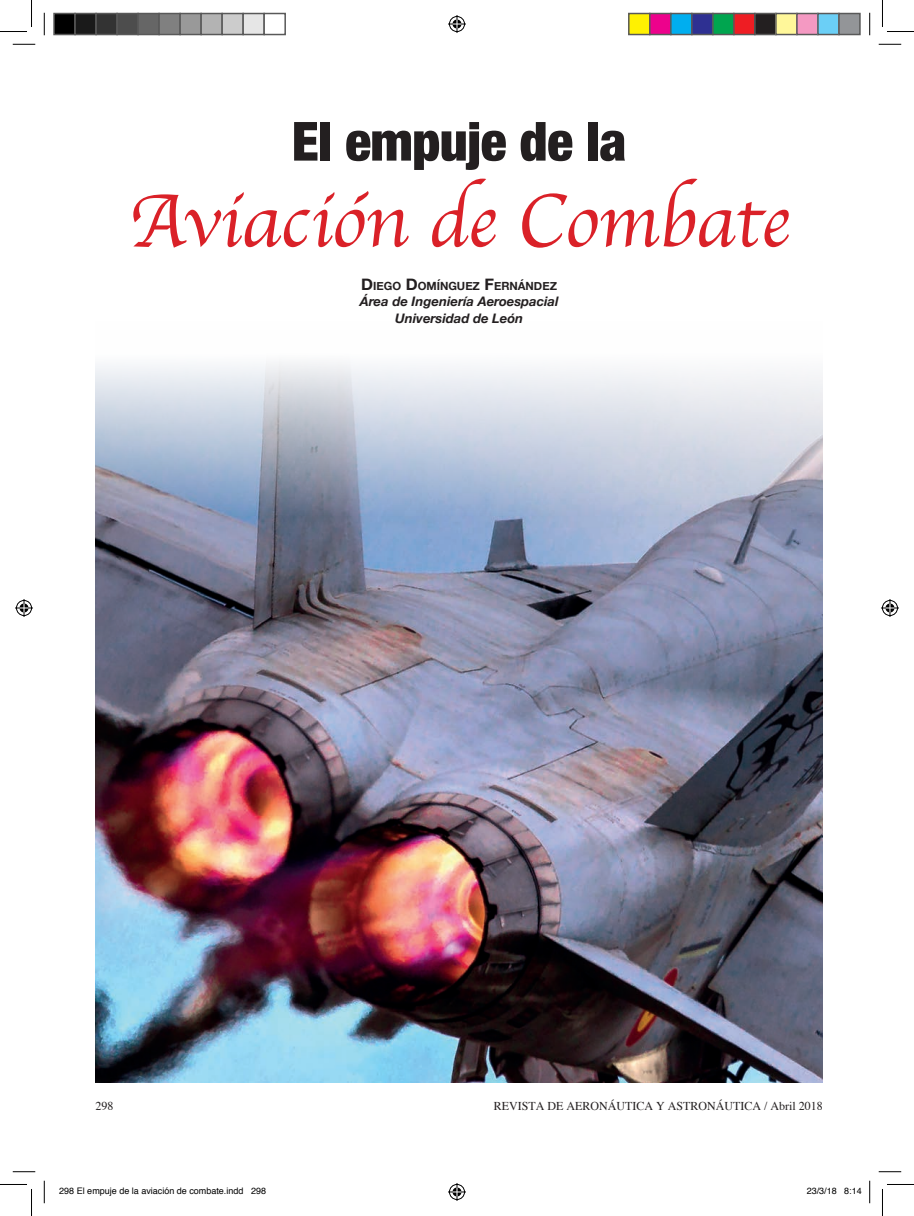
<style>
.page{position:relative;width:914px;height:1216px;background:#fff}
.page>*{position:absolute;margin:0;border:0;box-sizing:border-box;transform-origin:0 0}
.t1{font:78px "Apple Chancery";letter-spacing:-.01em;color:#da2128}
.t2{font:900 condensed 54px "Helvetica Neue";letter-spacing:-.01em;color:#231f20}
.t3{font:italic 700 13.2px/16.5px "Helvetica Neue";color:#231f20;text-align:center}
.t4{font:12px "Times";color:#231f20}
.t5{font:700 11.25px "Helvetica Neue";color:#231f20}
.t6{font:9px "Helvetica";color:#000}
.s1{font-size:16.2px}
</style>
<div class="page">
<img style="left:95px;top:361px;width:727px;height:721px">
<svg style="left:13px;top:44px;width:22px;height:1px"></svg>
<svg style="left:878px;top:44px;width:23px;height:1px"></svg>
<svg style="left:13px;top:1171px;width:22px;height:1px"></svg>
<svg style="left:878px;top:1171px;width:23px;height:1px"></svg>
<svg style="left:44px;top:13px;width:1px;height:22px"></svg>
<svg style="left:44px;top:1180px;width:1px;height:23px"></svg>
<svg style="left:869px;top:13px;width:1px;height:22px"></svg>
<svg style="left:869px;top:1180px;width:1px;height:23px"></svg>
<svg style="left:0;top:0;width:32px;height:32px"></svg>
<svg style="left:0;top:1184px;width:32px;height:31px"></svg>
<svg style="left:882px;top:0;width:31px;height:32px"></svg>
<svg style="left:882px;top:1184px;width:31px;height:31px"></svg>
<svg style="left:448px;top:15px;width:18px;height:18px"></svg>
<svg style="left:448px;top:1183px;width:18px;height:17px"></svg>
<svg style="left:15px;top:599px;width:18px;height:18px"></svg>
<svg style="left:881px;top:599px;width:17px;height:18px"></svg>
<div style="left:54px;top:14px;width:21px;height:21px;background:#000"></div>
<div style="left:53px;top:13px;width:23px;height:22px;border:2px solid #595959"></div>
<div style="left:75px;top:14px;width:21px;height:21px;background:#1a1a1a"></div>
<div style="left:74px;top:13px;width:23px;height:22px;border:2px solid #595959"></div>
<div style="left:96px;top:14px;width:21px;height:21px;background:#333"></div>
<div style="left:95px;top:13px;width:23px;height:22px;border:2px solid #595959"></div>
<div style="left:117px;top:14px;width:21px;height:21px;background:#4d4d4d"></div>
<div style="left:116px;top:13px;width:23px;height:22px;border:2px solid #595959"></div>
<div style="left:138px;top:14px;width:21px;height:21px;background:#666"></div>
<div style="left:137px;top:13px;width:23px;height:22px;border:2px solid #595959"></div>
<div style="left:159px;top:14px;width:21px;height:21px;background:#808080"></div>
<div style="left:158px;top:13px;width:23px;height:22px;border:2px solid #595959"></div>
<div style="left:180px;top:14px;width:21px;height:21px;background:#999"></div>
<div style="left:179px;top:13px;width:23px;height:22px;border:2px solid #595959"></div>
<div style="left:201px;top:14px;width:21px;height:21px;background:#b3b3b3"></div>
<div style="left:200px;top:13px;width:23px;height:22px;border:2px solid #595959"></div>
<div style="left:222px;top:14px;width:21px;height:21px;background:#ccc"></div>
<div style="left:221px;top:13px;width:23px;height:22px;border:2px solid #595959"></div>
<div style="left:243px;top:14px;width:21px;height:21px;background:#e6e6e6"></div>
<div style="left:242px;top:13px;width:23px;height:22px;border:2px solid #595959"></div>
<div style="left:263px;top:13px;width:23px;height:22px;border:2px solid #595959"></div>
<div style="left:628px;top:14px;width:21px;height:21px;background:#fff101"></div>
<div style="left:628px;top:13px;width:22px;height:22px;border:2px solid #595959"></div>
<div style="left:649px;top:14px;width:21px;height:21px;background:#ed028c"></div>
<div style="left:649px;top:13px;width:22px;height:22px;border:2px solid #595959"></div>
<div style="left:670px;top:14px;width:21px;height:21px;background:#00aeef"></div>
<div style="left:670px;top:13px;width:22px;height:22px;border:2px solid #595959"></div>
<div style="left:691px;top:14px;width:21px;height:21px;background:#2e3092"></div>
<div style="left:691px;top:13px;width:22px;height:22px;border:2px solid #595959"></div>
<div style="left:712px;top:14px;width:21px;height:21px;background:#00a54f"></div>
<div style="left:712px;top:13px;width:22px;height:22px;border:2px solid #595959"></div>
<div style="left:733px;top:14px;width:21px;height:21px;background:#ee1d23"></div>
<div style="left:733px;top:13px;width:22px;height:22px;border:2px solid #595959"></div>
<div style="left:754px;top:14px;width:21px;height:21px;background:#231f20"></div>
<div style="left:754px;top:13px;width:22px;height:22px;border:2px solid #595959"></div>
<div style="left:775px;top:14px;width:21px;height:21px;background:#fff79a"></div>
<div style="left:775px;top:13px;width:22px;height:22px;border:2px solid #595959"></div>
<div style="left:796px;top:14px;width:21px;height:21px;background:#f499c2"></div>
<div style="left:796px;top:13px;width:22px;height:22px;border:2px solid #595959"></div>
<div style="left:817px;top:14px;width:21px;height:21px;background:#6bcff6"></div>
<div style="left:817px;top:13px;width:22px;height:22px;border:2px solid #595959"></div>
<div style="left:838px;top:14px;width:21px;height:21px;background:#939598"></div>
<div style="left:838px;top:13px;width:22px;height:22px;border:2px solid #595959"></div>
<h2 class="t2" style="left:292px;top:97px;width:336px">El empuje de la</h2>
<h1 class="t1" style="left:129px;top:159px;width:662px">Aviación de Combate</h1>
<p class="t5" style="left:361px;top:277px;width:197px"><span class="s1">D</span>IEGO <span class="s1">D</span>OMÍNGUEZ <span class="s1">F</span>ERNÁNDEZ</p>
<h3 class="t3" style="left:360px;top:293px;width:200px">Área de Ingeniería Aeroespacial<br>Universidad de León</h3>
<h3 class="t4" style="left:95px;top:1094px;width:19px">298</h3>
<h3 class="t4" style="left:493px;top:1094px;width:330px">REVISTA DE AERONÁUTICA Y ASTRONÁUTICA / Abril 2018</h3>
<p class="t6" style="left:59px;top:1183px;width:208px">298 El empuje de la aviación de combate.indd 298</p>
<p class="t6" style="left:806px;top:1183px;width:57px">23/3/18 8:14</p>
</div>
